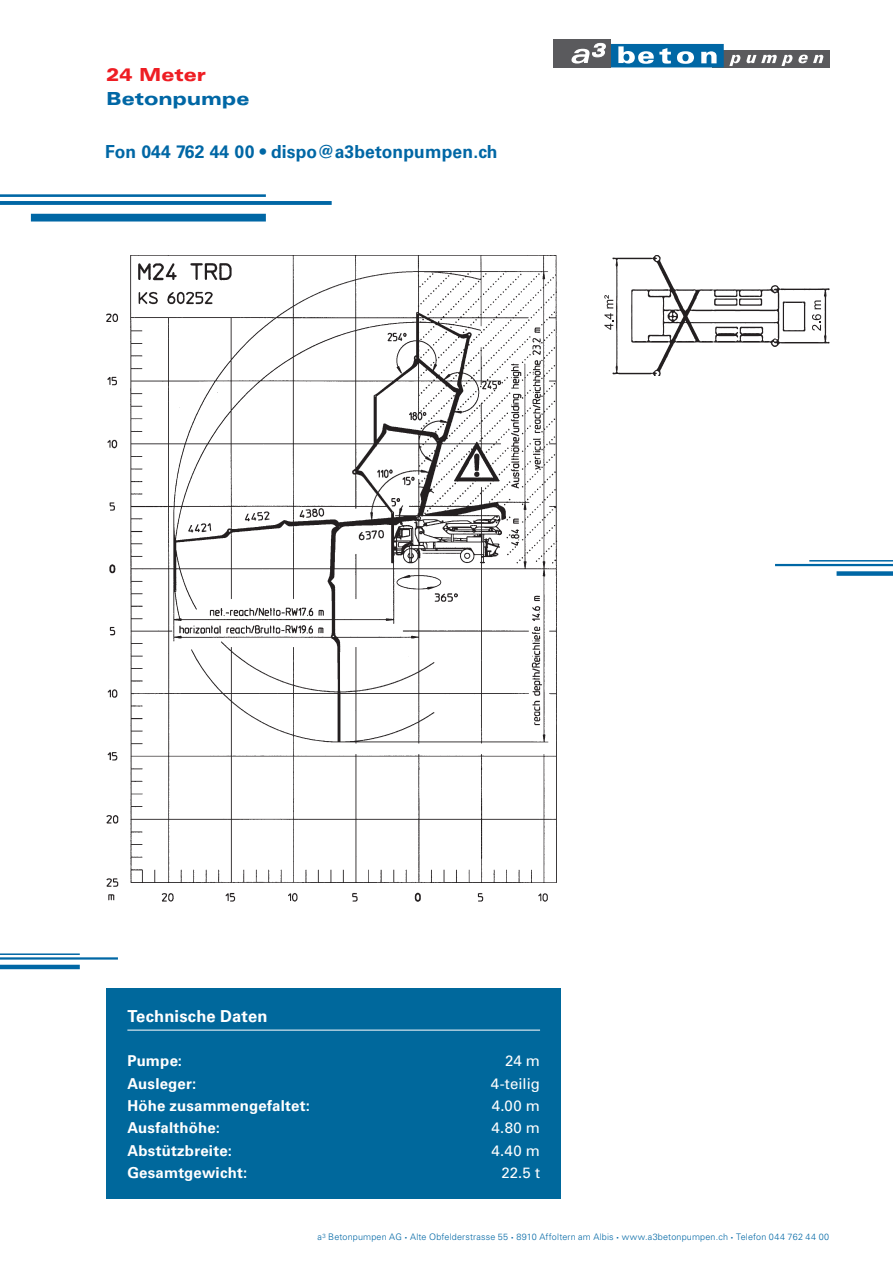
<style>
.page{position:relative;width:893px;height:1263px;background:#fff}
.page>*{position:absolute;margin:0;border:0;box-sizing:border-box;transform-origin:0 0}
.t1{font:700 18px "Univers LT Std";letter-spacing:.01em;color:#0067a5}
.t2{font:900 expanded 18px "Univers LT Std";letter-spacing:-.005em;color:#0067a5}
.t3{font:900 expanded 18px "Univers LT Std";letter-spacing:.005em;color:#ee1d23}
.t4{font:700 16.5px "Univers LT Std";letter-spacing:.01em;color:#fff}
.t5{font:700 15px "Univers LT Std";letter-spacing:.01em;color:#fff}
.t6{font:15px "Univers LT Std";letter-spacing:.005em;color:#fff}
.t7{font:300 9px "Univers LT Std";letter-spacing:.02em;color:#0067a5}
.s1{font-family:"Rawson Alt";font-weight:400}
</style>
<div class="page">
<hr style="left:775px;top:564px;width:118px;height:2px;background:#0067a5">
<div style="left:837px;top:571px;width:56px;height:5px;background:#0067a5"></div>
<hr style="left:809px;top:560px;width:84px;height:1px;background:#0067a5">
<hr style="left:0;top:957px;width:118px;height:2px;background:#0067a5">
<hr style="left:0;top:965px;width:80px;height:4px;background:#0067a5">
<hr style="left:0;top:953px;width:80px;height:2px;background:#0067a5">
<div style="left:712px;top:50px;width:117px;height:17px;background:#5a5a5d"></div>
<div style="left:602px;top:44px;width:122px;height:23px;background:#0067a5"></div>
<div style="left:553px;top:39px;width:58px;height:28px;background:#5a5a5d"></div>
<svg style="left:618px;top:46px;width:53px;height:18px"></svg>
<svg style="left:677px;top:51px;width:17px;height:13px"></svg>
<svg style="left:701px;top:51px;width:16px;height:12px"></svg>
<svg style="left:729px;top:55px;width:11px;height:11px"></svg>
<svg style="left:746px;top:55px;width:46px;height:11px"></svg>
<svg style="left:798px;top:55px;width:25px;height:8px"></svg>
<svg style="left:571px;top:43px;width:35px;height:21px"></svg>
<svg style="left:0;top:201px;width:332px;height:4px"></svg>
<div style="left:31px;top:214px;width:235px;height:7px;background:#0067a5"></div>
<hr style="left:0;top:194px;width:266px;height:3px;background:#0067a5">
<img style="left:106px;top:255px;width:452px;height:647px">
<img style="left:612px;top:255px;width:218px;height:120px">
<svg style="left:812px;top:300px;width:9px;height:31px"></svg>
<svg style="left:604px;top:295px;width:9px;height:35px"></svg>
<div style="left:106px;top:989px;width:455px;height:210px;background:#00689c"></div>
<hr style="left:127px;top:1030px;width:413px;height:1px;background:#fff">
<h1 class="t3" style="left:106px;top:64px;width:101px">24 Meter</h1>
<h1 class="t2" style="left:106px;top:88px;width:145px">Betonpumpe</h1>
<h1 class="t1" style="left:105px;top:141px;width:394px">Fon 044 762 44 00 • dispo@a3betonpumpen.ch</h1>
<h2 class="t4" style="left:127px;top:1006px;width:142px">Technische Daten</h2>
<h3 class="t5" style="left:127px;top:1052px;width:56px">Pumpe:</h3>
<h3 class="t6" style="left:505px;top:1052px;width:36px">24 m</h3>
<h3 class="t5" style="left:127px;top:1074px;width:70px">Ausleger:</h3>
<h3 class="t6" style="left:491px;top:1074px;width:51px">4-teilig</h3>
<h3 class="t5" style="left:127px;top:1097px;width:184px">Höhe zusammengefaltet:</h3>
<h3 class="t6" style="left:492px;top:1097px;width:50px">4.00 m</h3>
<h3 class="t5" style="left:127px;top:1119px;width:94px">Ausfalthöhe:</h3>
<h3 class="t6" style="left:492px;top:1119px;width:50px">4.80 m</h3>
<h3 class="t5" style="left:127px;top:1141px;width:106px">Abstützbreite:</h3>
<h3 class="t6" style="left:492px;top:1141px;width:50px">4.40 m</h3>
<h3 class="t5" style="left:127px;top:1164px;width:121px">Gesamtgewicht:</h3>
<h3 class="t6" style="left:501px;top:1164px;width:40px">22.5 t</h3>
<p class="t7" style="left:317px;top:1231px;width:513px">a<sup>3</sup> Betonpumpen AG <span class="s1">•</span> Alte Obfelderstrasse 55 <span class="s1">•</span> 8910 Affoltern am Albis <span class="s1">•</span> www.a3betonpumpen.ch <span class="s1">•</span> Telefon 044 762 44 00</p>
</div>
